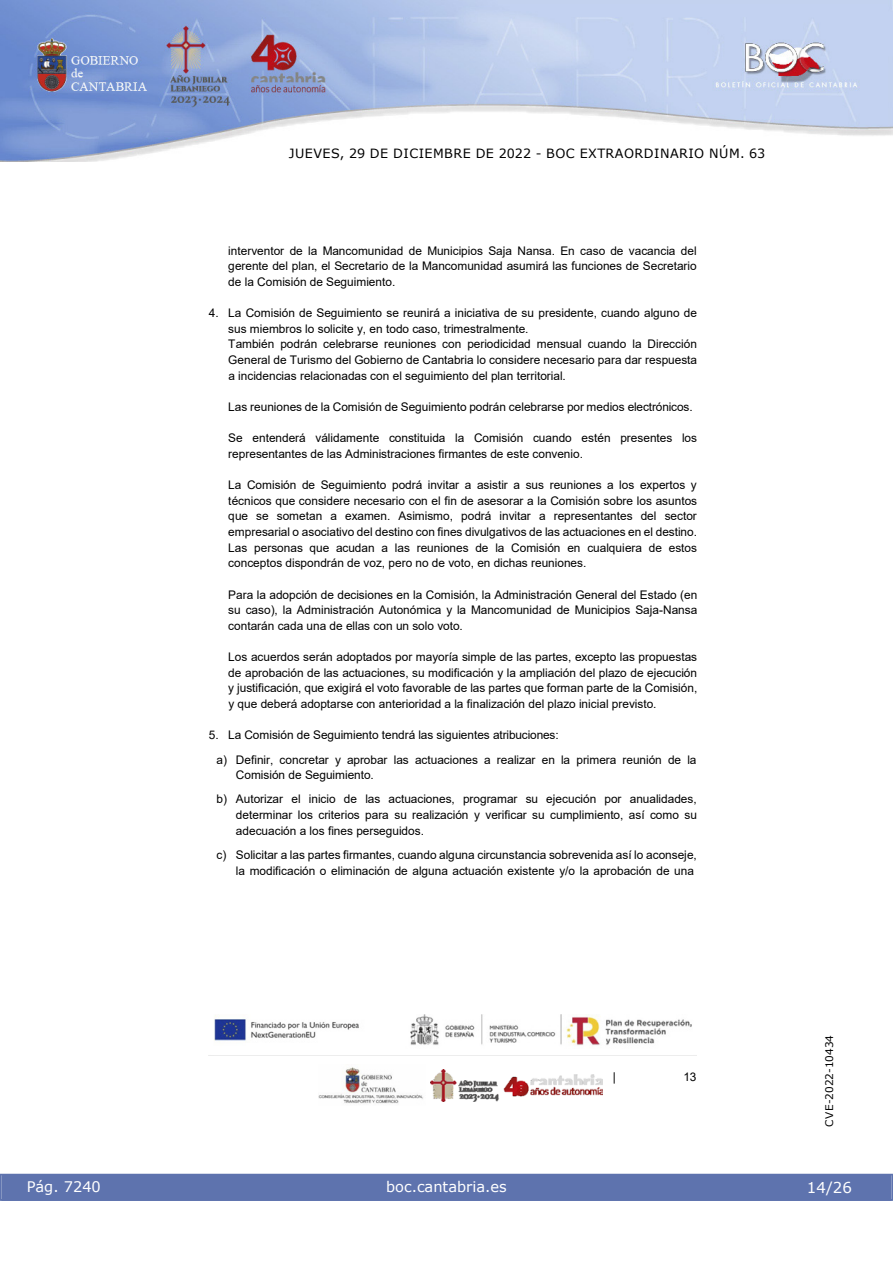
<style>
.page{position:relative;width:893px;height:1263px;background:#fff}
.page>*{position:absolute;margin:0;border:0;box-sizing:border-box;transform-origin:0 0}
.t1{font:15px "Verdana 2";color:#fff}
.t2{font:14.55px "Verdana 2";color:#fff}
.t3{font:12.75px "Verdana 2";letter-spacing:.035em;color:#000}
.t4{font:11.85px/15.6px "Arial";color:#000}
.t5{font:10.5px "Verdana 2";color:#000}
</style>
<div class="page">
<img style="left:0;top:0;width:893px;height:161px">
<div style="left:1px;top:1174px;width:890px;height:27px;background:#5e73ae"></div>
<img style="left:319px;top:1067px;width:104px;height:37px">
<img style="left:430px;top:1069px;width:173px;height:32px">
<img style="left:209px;top:1014px;width:487px;height:42px">
<p class="t3" style="left:289px;top:144px;width:478px">JUEVES, 29 DE DICIEMBRE DE 2022 - BOC EXTRAORDINARIO NÚM. 63</p>
<p class="t4" style="left:228px;top:243px;width:470px;text-align:justify">interventor de la Mancomunidad de Municipios Saja Nansa. En caso de vacancia del gerente del plan, el Secretario de la Mancomunidad asumirá las funciones de Secretario de la Comisión de Seguimiento.</p>
<p class="t4" style="left:228px;top:305px;width:470px;text-indent:-19px">4. La Comisión de Seguimiento se reunirá a iniciativa de su presidente, cuando alguno de sus miembros lo solicite y, en todo caso, trimestralmente.<br>También podrán celebrarse reuniones con periodicidad mensual cuando la Dirección General de Turismo del Gobierno de Cantabria lo considere necesario para dar respuesta a incidencias relacionadas con el seguimiento del plan territorial.</p>
<p class="t4" style="left:228px;top:399px;width:466px">Las reuniones de la Comisión de Seguimiento podrán celebrarse por medios electrónicos.</p>
<p class="t4" style="left:228px;top:430px;width:470px">Se entenderá válidamente constituida la Comisión cuando estén presentes los representantes de las Administraciones firmantes de este convenio.</p>
<p class="t4" style="left:228px;top:477px;width:470px;text-align:justify">La Comisión de Seguimiento podrá invitar a asistir a sus reuniones a los expertos y técnicos que considere necesario con el fin de asesorar a la Comisión sobre los asuntos que se sometan a examen. Asimismo, podrá invitar a representantes del sector empresarial o asociativo del destino con fines divulgativos de las actuaciones en el destino.<br>Las personas que acudan a las reuniones de la Comisión en cualquiera de estos conceptos dispondrán de voz, pero no de voto, en dichas reuniones.</p>
<p class="t4" style="left:228px;top:587px;width:471px;text-align:justify">Para la adopción de decisiones en la Comisión, la Administración General del Estado (en su caso), la Administración Autonómica y la Mancomunidad de Municipios Saja-Nansa contarán cada una de ellas con un solo voto.</p>
<p class="t4" style="left:228px;top:649px;width:470px;text-align:justify">Los acuerdos serán adoptados por mayoría simple de las partes, excepto las propuestas de aprobación de las actuaciones, su modificación y la ampliación del plazo de ejecución y justificación, que exigirá el voto favorable de las partes que forman parte de la Comisión, y que deberá adoptarse con anterioridad a la finalización del plazo inicial previsto.</p>
<p class="t4" style="left:217px;top:723px;width:481px;line-height:24.3px;text-indent:-8px">5. La Comisión de Seguimiento tendrá las siguientes atribuciones:<br>a) Definir, concretar y aprobar las actuaciones a realizar en la primera reunión de la</p>
<p class="t4" style="left:217px;top:763px;width:482px;line-height:24.2px;text-indent:19px">Comisión de Seguimiento.<br>b) Autorizar el inicio de las actuaciones, programar su ejecución por anualidades,</p>
<p class="t4" style="left:236px;top:807px;width:462px">determinar los criterios para su realización y verificar su cumplimiento, así como su adecuación a los fines perseguidos.</p>
<p class="t4" style="left:217px;top:847px;width:482px;text-align:right">c) Solicitar a las partes firmantes, cuando alguna circunstancia sobrevenida así lo aconseje, la modificación o eliminación de alguna actuación existente y/o la aprobación de una</p>
<p class="t2" style="left:27px;top:1177px;width:76px">Pág. 7240</p>
<p class="t2" style="left:386px;top:1177px;width:122px">boc.cantabria.es</p>
<p class="t4" style="left:613px;top:1069px;width:5px">|</p>
<p class="t4" style="left:684px;top:1069px;width:14px">13</p>
<p class="t5" style="left:822px;top:1126px;width:93px;rotate:-90deg">CVE-2022-10434</p>
<p class="t1" style="left:807px;top:1177px;width:46px">14/26</p>
</div>
